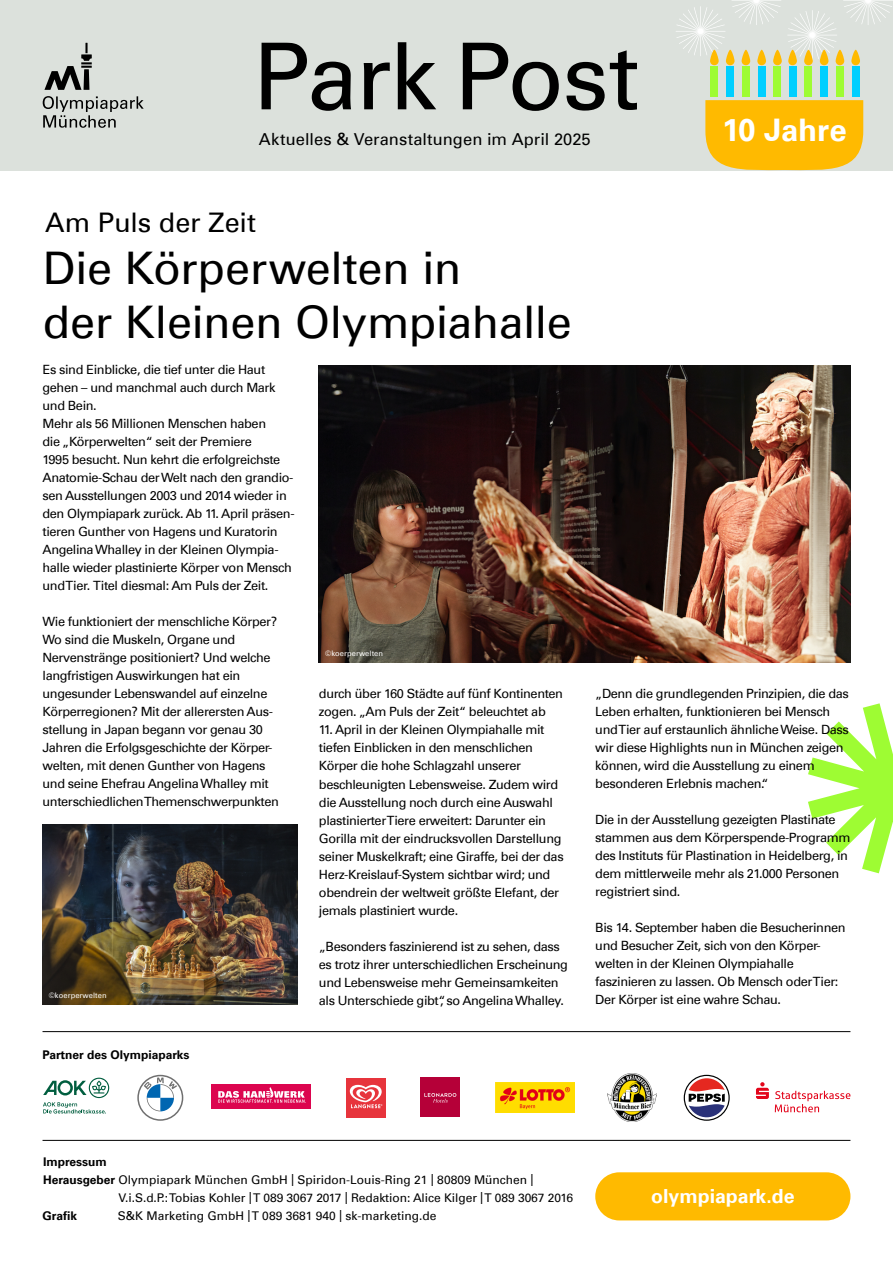
<style>
.page{position:relative;width:893px;height:1263px;background:#fff}
.page>*{position:absolute;margin:0;border:0;box-sizing:border-box;transform-origin:0 0}
.t1{font:92.25px "Univers Com 55 Roman";letter-spacing:-.025em;color:#000}
.t2{font:45px/54px "Univers Com 55 Roman";letter-spacing:-.01em;color:#000}
.t3{font:700 31.05px "Univers Com 65";letter-spacing:-.005em;color:#fff}
.t4{font:27px "Univers Com 55 Roman";color:#000}
.t5{font:700 19.5px "Univers Com 65";color:#fff}
.t6{font:16.5px "Univers Com 55 Roman";letter-spacing:.005em;color:#000}
.t7{font:12.75px/18px "Univers Com 55 Roman";letter-spacing:-.03em;color:#000}
.t8{font:12px/18px "Univers Com 55 Roman";color:#000}
.t9{font:700 12px "Univers Com 65";color:#000}
.t10{font:7.5px "Univers Com 55 Roman";letter-spacing:.01em;color:#fff}
.s1{font-family:"Univers Com 65";font-weight:700}
</style>
<div class="page">
<div style="left:0;top:0;width:893px;height:170px;background:#dce1dc"></div>
<svg style="left:43px;top:43px;width:101px;height:85px"></svg>
<svg style="left:676px;top:6px;width:49px;height:50px"></svg>
<svg style="left:732px;top:0;width:49px;height:25px"></svg>
<svg style="left:843px;top:0;width:50px;height:25px"></svg>
<svg style="left:788px;top:10px;width:49px;height:50px"></svg>
<svg style="left:705px;top:100px;width:158px;height:70px"></svg>
<div style="left:852px;top:67px;width:7px;height:30px;background:#00cfff"></div>
<svg style="left:851px;top:50px;width:9px;height:15px"></svg>
<div style="left:836px;top:67px;width:7px;height:30px;background:#9efc33"></div>
<div style="left:836px;top:50px;width:8px;height:15px;background:#ffba00;border-radius:4px"></div>
<div style="left:821px;top:67px;width:7px;height:30px;background:#00cfff"></div>
<svg style="left:820px;top:50px;width:8px;height:15px"></svg>
<div style="left:805px;top:67px;width:7px;height:30px;background:#9efc33"></div>
<svg style="left:804px;top:50px;width:9px;height:15px"></svg>
<div style="left:789px;top:67px;width:7px;height:30px;background:#00cfff"></div>
<svg style="left:788px;top:50px;width:9px;height:15px"></svg>
<div style="left:774px;top:67px;width:7px;height:30px;background:#9efc33"></div>
<svg style="left:773px;top:50px;width:9px;height:15px"></svg>
<div style="left:758px;top:67px;width:7px;height:30px;background:#00cfff"></div>
<svg style="left:757px;top:50px;width:9px;height:15px"></svg>
<div style="left:742px;top:67px;width:7px;height:30px;background:#9efc33"></div>
<div style="left:742px;top:50px;width:8px;height:15px;background:#ffba00;border-radius:4px"></div>
<div style="left:727px;top:67px;width:7px;height:30px;background:#00cfff"></div>
<svg style="left:726px;top:50px;width:8px;height:15px"></svg>
<div style="left:711px;top:67px;width:7px;height:30px;background:#9efc33"></div>
<svg style="left:710px;top:50px;width:9px;height:15px"></svg>
<svg style="left:808px;top:703px;width:85px;height:170px"></svg>
<div style="left:595px;top:1172px;width:255px;height:48px;background:#ffba00;border-radius:24px"></div>
<hr style="left:43px;top:1031px;width:807px;height:1px;background:#000">
<hr style="left:43px;top:1140px;width:807px;height:1px;background:#000">
<img style="left:607px;top:1073px;width:49px;height:48px">
<svg style="left:756px;top:1082px;width:13px;height:17px"></svg>
<svg style="left:775px;top:1091px;width:75px;height:21px"></svg>
<div style="left:420px;top:1077px;width:40px;height:40px;background:#b50038"></div>
<svg style="left:424px;top:1093px;width:32px;height:9px"></svg>
<svg style="left:43px;top:1078px;width:66px;height:35px"></svg>
<svg style="left:137px;top:1075px;width:46px;height:46px"></svg>
<div style="left:346px;top:1078px;width:40px;height:39px;background:#e7343c"></div>
<svg style="left:350px;top:1085px;width:32px;height:23px"></svg>
<div style="left:212px;top:1085px;width:99px;height:24px;background:#dc054f"></div>
<svg style="left:218px;top:1087px;width:88px;height:16px"></svg>
<svg style="left:684px;top:1075px;width:46px;height:46px"></svg>
<svg style="left:685px;top:1076px;width:43px;height:43px"></svg>
<svg style="left:689px;top:1078px;width:36px;height:39px"></svg>
<img style="left:495px;top:1082px;width:79px;height:30px">
<img style="left:319px;top:365px;width:531px;height:297px">
<img style="left:43px;top:824px;width:255px;height:180px">
<h1 class="t1" style="left:253px;top:21px;width:388px">Park Post</h1>
<p class="t6" style="left:259px;top:129px;width:333px">Aktuelles &amp; Veranstaltungen im April 2025</p>
<h3 class="t4" style="left:45px;top:206px;width:212px">Am Puls der Zeit</h3>
<h2 class="t2" style="left:43px;top:241px;width:531px">Die Körperwelten in<br>der Kleinen Olympiahalle</h2>
<h3 class="t3" style="left:722px;top:111px;width:126px">10 Jahre</h3>
<p class="t7" style="left:43px;top:361px;width:254px">Es sind Einblicke, die tief unter die Haut gehen – und manchmal auch durch Mark und Bein.<br>Mehr als 56 Millionen Menschen haben<br>die „Körperwelten“ seit der Premiere<br>1995 besucht. Nun kehrt die erfolgreichste Anatomie-Schau der Welt nach den grandio&shy;sen Ausstellungen 2003 und 2014 wieder in den Olympiapark zurück. Ab 11. April präsen&shy;tieren Gunther von Hagens und Kuratorin Angelina Whalley in der Kleinen Olympia&shy;halle wieder plastinierte Körper von Mensch und Tier. Titel diesmal: Am Puls der Zeit.</p>
<p class="t7" style="left:43px;top:613px;width:238px">Wie funktioniert der menschliche Körper?<br>Wo sind die Muskeln, Organe und Nervenstränge positioniert? Und welche langfristigen Auswirkungen hat ein ungesunder Lebenswandel auf einzelne Körperregionen? Mit der allerersten Aus&shy;stellung in Japan begann vor genau 30<br>Jahren die Erfolgsgeschichte der Körper&shy;welten, mit denen Gunther von Hagens und seine Ehefrau Angelina Whalley mit unterschiedlichen Themenschwerpunkten</p>
<p class="t10" style="left:49px;top:991px;width:59px">©koerperwelten</p>
<p class="t9" style="left:43px;top:1048px;width:148px">Partner des Olympiaparks</p>
<p class="t10" style="left:325px;top:649px;width:59px">©koerperwelten</p>
<p class="t7" style="left:319px;top:685px;width:246px">durch über 160 Städte auf fünf Kontinenten zogen. „Am Puls der Zeit“ beleuchtet ab</p>
<p class="t7" style="left:319px;top:721px;width:246px">11. April in der Kleinen Olympiahalle mit tiefen Einblicken in den menschlichen Körper die hohe Schlagzahl unserer beschleunigten Lebensweise. Zudem wird die Ausstellung noch durch eine Auswahl plastinierter Tiere erweitert: Darunter ein Gorilla mit der eindrucksvollen Darstellung seiner Muskelkraft; eine Giraffe, bei der das Herz-Kreislauf-System sichtbar wird; und obendrein der weltweit größte Elefant, der jemals plastiniert wurde.</p>
<p class="t7" style="left:319px;top:937px;width:251px">„Besonders faszinierend ist zu sehen, dass es trotz ihrer unterschiedlichen Erscheinung und Lebensweise mehr Gemeinsamkeiten als Unterschiede gibt“, so Angelina Whalley.</p>
<p class="t7" style="left:595px;top:685px;width:255px">„Denn die grundlegenden Prinzipien, die das Leben erhalten, funktionieren bei Mensch und Tier auf erstaunlich ähnliche Weise. Dass wir diese Highlights nun in München zeigen können, wird die Ausstellung zu einem besonderen Erlebnis machen.“</p>
<p class="t7" style="left:595px;top:811px;width:257px">Die in der Ausstellung gezeigten Plastinate stammen aus dem Körperspende-Programm des Instituts für Plastination in Heidelberg, in dem mittlerweile mehr als 21.000 Personen registriert sind.</p>
<p class="t7" style="left:595px;top:919px;width:252px">Bis 14. September haben die Besucherinnen und Besucher Zeit, sich von den Körper&shy;welten in der Kleinen Olympiahalle faszinieren zu lassen. Ob Mensch oder Tier:<br>Der Körper ist eine wahre Schau.</p>
<p class="t9" style="left:43px;top:1155px;width:65px">Impressum</p>
<p class="t8" style="left:118px;top:1171px;width:456px;text-indent:-75px"><span class="s1">Herausgeber</span> Olympiapark München GmbH | Spiridon-Louis-Ring 21 | 80809 München |<br>V.i.S.d.P.: Tobias Kohler | T 089 3067 2017 | Redaktion: Alice Kilger | T 089 3067 2016</p>
<p class="t9" style="left:43px;top:1209px;width:36px">Grafik</p>
<p class="t8" style="left:118px;top:1207px;width:320px">S&amp;K Marketing GmbH | T 089 3681 940 | sk-marketing.de</p>
<h3 class="t5" style="left:651px;top:1185px;width:145px">olympiapark.de</h3>
</div>
